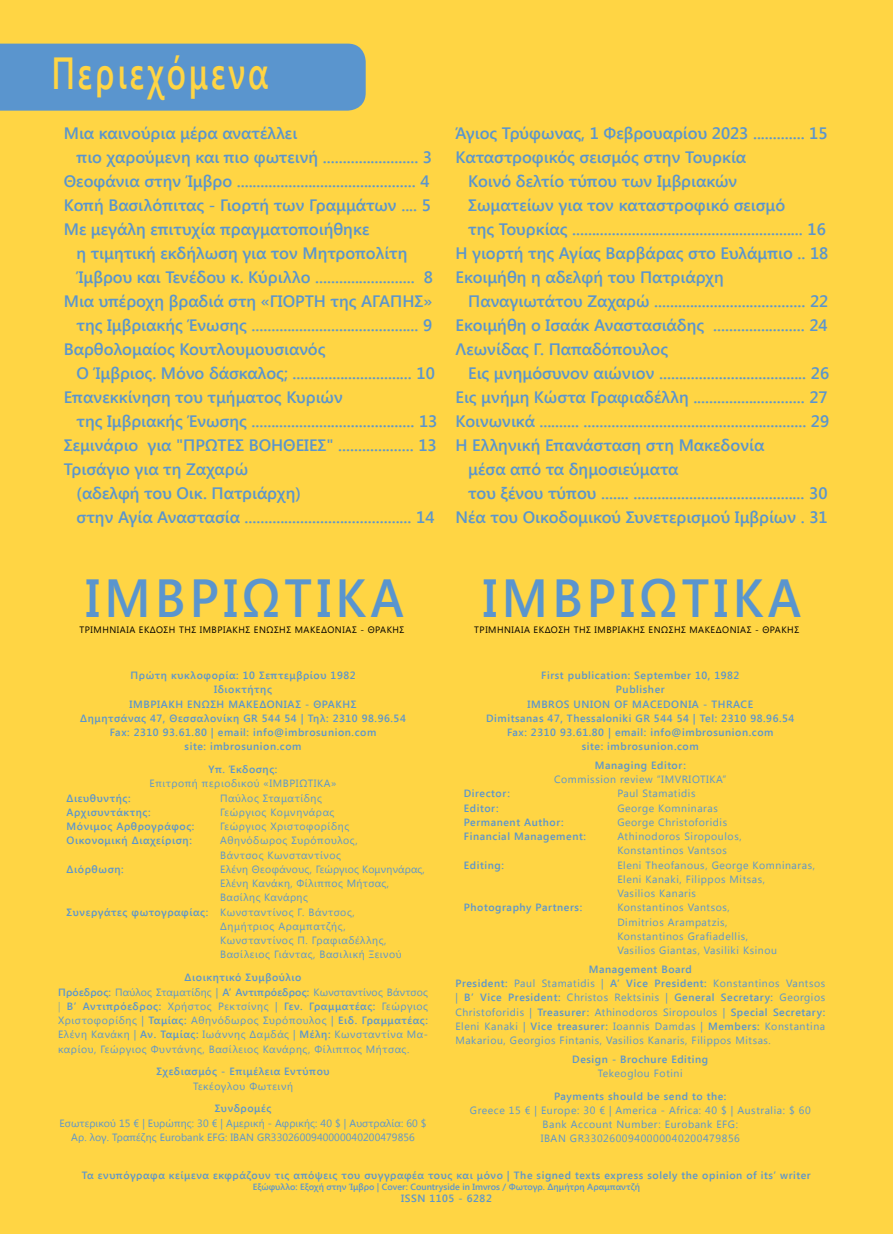
<style>
.page{position:relative;width:893px;height:1234px;background:#fff}
.page>*{position:absolute;margin:0;border:0;box-sizing:border-box;transform-origin:0 0}
.t1{font:600 53.55px "Segoe UI";letter-spacing:.09em;color:#5a95ce;scale:.93 1}
.t2{font:600 44.85px "Segoe UI";letter-spacing:.09em;color:#ffd544;scale:.72 1}
.t3{font:600 16.5px "Segoe UI";color:#5a95ce}
.t4{font:10.5px/14.2px "Segoe UI";letter-spacing:.055em;color:#5a95ce}
.t5{font:600 10.5px/14.2px "Segoe UI";letter-spacing:.055em;color:#5a95ce;text-align:center}
.t6{font:10.5px/14.2px "Segoe UI";letter-spacing:.01em;color:#5a95ce;text-align:center}
.t7{font:10.5px "Segoe UI";letter-spacing:.015em;color:#5a95ce}
.t8{font:9.3px "Segoe UI";letter-spacing:.055em;color:#000}
.t9{font:600 9px "Segoe UI";color:#5a95ce}
.s1{font-weight:400}
.s2{font-weight:600}
.s3{font-weight:300}
</style>
<div class="page">
<div style="left:0;top:0;width:893px;height:1233px;background:#ffd544"></div>
<div style="left:0;top:44px;width:366px;height:67px;background:#5a95ce"></div>
<h2 class="t2" style="left:51px;top:41px;width:303px">Περιεχόμενα</h2>
<p class="t3" style="left:64px;top:121px;width:235px">Μια καινούρια μέρα ανατέλλει</p>
<p class="t3" style="left:77px;top:145px;width:357px">πιο χαρούμενη και πιο φωτεινή ........................ 3</p>
<p class="t3" style="left:64px;top:169px;width:367px">Θεοφάνια στην Ίμβρο ............................................. 4</p>
<p class="t3" style="left:64px;top:193px;width:369px">Κοπή Βασιλόπιτας - Γιορτή των Γραμμάτων .... 5</p>
<p class="t3" style="left:64px;top:217px;width:307px">Με μεγάλη επιτυχία πραγματοποιήθηκε</p>
<p class="t3" style="left:77px;top:241px;width:332px">η τιμητική εκδήλωση για τον Μητροπολίτη</p>
<p class="t3" style="left:77px;top:265px;width:358px">Ίμβρου και Τενέδου κ. Κύριλλο ......................... 8</p>
<p class="t3" style="left:64px;top:289px;width:370px">Μια υπέροχη βραδιά στη «ΓΙΟΡΤΗ της ΑΓΑΠΗΣ»</p>
<p class="t3" style="left:77px;top:313px;width:357px">της Ιμβριακής Ένωσης .......................................... 9</p>
<p class="t3" style="left:64px;top:337px;width:263px">Βαρθολομαίος Κουτλουμουσιανός</p>
<p class="t3" style="left:77px;top:361px;width:360px">Ο Ίμβριος. Μόνο δάσκαλος; .............................. 10</p>
<p class="t3" style="left:64px;top:385px;width:281px">Επανεκκίνηση του τμήματος Κυριών</p>
<p class="t3" style="left:77px;top:409px;width:362px">της Ιμβριακής Ένωσης ......................................... 13</p>
<p class="t3" style="left:64px;top:433px;width:374px">Σεμινάριο για "ΠΡΩΤΕΣ ΒΟΗΘΕΙΕΣ" ................... 13</p>
<p class="t3" style="left:64px;top:457px;width:186px">Τρισάγιο για τη Ζαχαρώ</p>
<p class="t3" style="left:77px;top:481px;width:226px">(αδελφή του Οικ. Πατριάρχη)</p>
<p class="t3" style="left:77px;top:505px;width:360px">στην Αγία Αναστασία .......................................... 14</p>
<p class="t3" style="left:455px;top:121px;width:374px">Άγιος Τρύφωνας, 1 Φεβρουαρίου 2023 ............. 15</p>
<p class="t3" style="left:455px;top:145px;width:292px">Καταστροφικός σεισμός στην Τουρκία</p>
<p class="t3" style="left:468px;top:169px;width:271px">Κοινό δελτίο τύπου των Ιμβριακών</p>
<p class="t3" style="left:468px;top:193px;width:319px">Σωματείων για τον καταστροφικό σεισμό</p>
<p class="t3" style="left:468px;top:217px;width:359px">της Τουρκίας .......................................................... 16</p>
<p class="t3" style="left:455px;top:241px;width:374px">Η γιορτή της Αγίας Βαρβάρας στο Ευλάμπιο .. 18</p>
<p class="t3" style="left:455px;top:265px;width:270px">Εκοιμήθη η αδελφή του Πατριάρχη</p>
<p class="t3" style="left:468px;top:289px;width:362px">Παναγιωτάτου Ζαχαρώ ...................................... 22</p>
<p class="t3" style="left:455px;top:313px;width:374px">Εκοιμήθη ο Ισαάκ Αναστασιάδης ....................... 24</p>
<p class="t3" style="left:455px;top:337px;width:214px">Λεωνίδας Γ. Παπαδόπουλος</p>
<p class="t3" style="left:468px;top:361px;width:362px">Εις μνημόσυνον αιώνιον ..................................... 26</p>
<p class="t3" style="left:455px;top:385px;width:374px">Εις μνήμη Κώστα Γραφιαδέλλη ............................ 27</p>
<p class="t3" style="left:455px;top:409px;width:375px">Κοινωνικά .......... ........................................................ 29</p>
<p class="t3" style="left:455px;top:433px;width:310px">Η Ελληνική Επανάσταση στη Μακεδονία</p>
<p class="t3" style="left:468px;top:457px;width:212px">μέσα από τα δημοσιεύματα</p>
<p class="t3" style="left:468px;top:481px;width:361px">του ξένου τύπου ....... ........................................... 30</p>
<p class="t3" style="left:455px;top:505px;width:374px">Νέα του Οικοδομικού Συνετερισμού Ιμβρίων . 31</p>
<h1 class="t1" style="left:86px;top:561px;width:344px">ΙΜΒΡΙΩΤΙΚΑ</h1>
<h1 class="t1" style="left:483px;top:561px;width:344px">ΙΜΒΡΙΩΤΙΚΑ</h1>
<p class="t8" style="left:80px;top:623px;width:326px">ΤΡΙΜΗΝΙΑΙΑ ΕΚΔΟΣΗ ΤΗΣ ΙΜΒΡΙΑΚΗΣ ΕΝΩΣΗΣ ΜΑΚΕΔΟΝΙΑΣ - ΘΡΑΚΗΣ</p>
<p class="t8" style="left:474px;top:623px;width:326px">ΤΡΙΜΗΝΙΑΙΑ ΕΚΔΟΣΗ ΤΗΣ ΙΜΒΡΙΑΚΗΣ ΕΝΩΣΗΣ ΜΑΚΕΔΟΝΙΑΣ - ΘΡΑΚΗΣ</p>
<p class="t5" style="left:80px;top:667px;width:327px">Πρώτη κυκλοφορία: 10 Σεπτεμβρίου 1982<br>Ιδιοκτήτης<br>ΙΜΒΡΙΑΚΗ ΕΝΩΣΗ ΜΑΚΕΔΟΝΙΑΣ - ΘΡΑΚΗΣ<br>Δημητσάνας 47, Θεσσαλονίκη GR 544 54 | Τηλ: 2310 98.96.54<br>Fax: 2310 93.61.80 | email: info@imbrosunion.com<br>site: imbrosunion.com</p>
<p class="t5" style="left:209px;top:761px;width:70px">Υπ. Έκδοσης:</p>
<p class="t4" style="left:150px;top:775px;width:189px">Επιτροπή περιοδικού «ΙΜΒΡΙΩΤΙΚΑ»</p>
<p class="t5" style="left:67px;top:790px;width:65px">Διευθυντής:</p>
<p class="t4" style="left:220px;top:790px;width:103px">Παύλος Σταματίδης</p>
<p class="t5" style="left:67px;top:804px;width:85px">Αρχισυντάκτης:</p>
<p class="t4" style="left:220px;top:804px;width:116px">Γεώργιος Κομνηνάρας</p>
<p class="t5" style="left:67px;top:818px;width:129px">Μόνιμος Αρθρογράφος:</p>
<p class="t4" style="left:220px;top:818px;width:131px">Γεώργιος Χριστοφορίδης</p>
<p class="t5" style="left:67px;top:832px;width:127px">Οικονομική Διαχείριση:</p>
<p class="t4" style="left:220px;top:832px;width:139px">Αθηνόδωρος Συρόπουλος,<br>Βάντσος Κωνσταντίνος</p>
<p class="t5" style="left:67px;top:861px;width:59px">Διόρθωση:</p>
<p class="t7" style="left:220px;top:861px;width:206px">Ελένη Θεοφάνους, Γεώργιος Κομνηνάρας,</p>
<p class="t4" style="left:220px;top:875px;width:170px">Ελένη Κανάκη, Φίλιππος Μήτσας,</p>
<p class="t4" style="left:220px;top:889px;width:89px">Βασίλης Κανάρης</p>
<p class="t5" style="left:67px;top:904px;width:290px">Συνεργάτες φωτογραφίας: <span class="s1">Κωνσταντίνος Γ. Βάντσος,</span></p>
<p class="t4" style="left:220px;top:918px;width:127px">Δημήτριος Αραμπατζής,</p>
<p class="t4" style="left:220px;top:932px;width:168px">Κωνσταντίνος Π. Γραφιαδέλλης,</p>
<p class="t4" style="left:220px;top:946px;width:183px">Βασίλειος Γιάντας, Βασιλική Ξεινού</p>
<p class="t4" style="left:58px;top:969px;width:371px;text-indent:127px"><span class="s2">Διοικητικό Συμβούλιο<br>Πρόεδρος:</span> Παύλος Σταματίδης | <span class="s2">Α’ Αντιπρόεδρος:</span> Κωνσταντίνος Βάντσος <span class="s3">|</span> <span class="s2">Β’ Αντιπρόεδρος:</span> Χρήστος Ρεκτσίνης | <span class="s2">Γεν. Γραμματέας:</span> Γεώργιος Χριστοφορίδης | <span class="s2">Ταμίας:</span> Αθηνόδωρος Συρόπουλος | <span class="s2">Ειδ. Γραμματέας:<br></span>Ελένη Κανάκη | <span class="s2">Αν. Ταμίας:</span> Ιωάννης Δαμδάς | <span class="s2">Μέλη:</span> Κωνσταντίνα Μα&shy;καρίου, Γεώργιος Φυντάνης, Βασίλειος Κανάρης, Φίλιππος Μήτσας.</p>
<p class="t5" style="left:156px;top:1063px;width:175px">Σχεδιασμός - Επιμέλεια Εντύπου</p>
<p class="t4" style="left:193px;top:1077px;width:102px">Τεκέογλου Φωτεινή</p>
<p class="t5" style="left:215px;top:1100px;width:58px">Συνδρομές</p>
<p class="t6" style="left:60px;top:1114px;width:369px">Εσωτερικού 15 € | Ευρώπης: 30 € | Αμερική - Αφρικής: 40 $ | Αυστραλία: 60 $<br>Αρ. λογ. Τραπέζης Eurobank EFG: IBAN GR3302600940000040200479856</p>
<p class="t5" style="left:486px;top:667px;width:310px">First publication: September 10, 1982<br>Publisher<br>IMBROS UNION OF MACEDONIA - THRACE<br>Dimitsanas 47, Thessaloniki GR 544 54 | Tel: 2310 98.96.54<br>Fax: 2310 93.61.80 | email: info@imbrosunion.com<br>site: imbrosunion.com</p>
<p class="t5" style="left:595px;top:757px;width:93px">Managing Editor:</p>
<p class="t4" style="left:554px;top:771px;width:174px">Commission review “IMVRIOTIKA”</p>
<p class="t5" style="left:464px;top:785px;width:48px">Director:</p>
<p class="t4" style="left:617px;top:785px;width:80px">Paul Stamatidis</p>
<p class="t5" style="left:464px;top:800px;width:36px">Editor:</p>
<p class="t4" style="left:617px;top:800px;width:102px">George Komninaras</p>
<p class="t5" style="left:464px;top:814px;width:101px">Permanent Author:</p>
<p class="t4" style="left:617px;top:814px;width:111px">George Christoforidis</p>
<p class="t5" style="left:464px;top:828px;width:124px">Financial Management:</p>
<p class="t4" style="left:617px;top:828px;width:126px">Athinodoros Siropoulos,<br>Konstantinos Vantsos</p>
<p class="t5" style="left:464px;top:857px;width:42px">Editing:</p>
<p class="t4" style="left:617px;top:857px;width:199px">Eleni Theofanous, George Komninaras,<br>Eleni Kanaki, Filippos Mitsas,<br>Vasilios Kanaris</p>
<p class="t5" style="left:464px;top:899px;width:120px">Photography Partners:</p>
<p class="t4" style="left:617px;top:899px;width:161px">Konstantinos Vantsos,<br>Dimitrios Arampatzis,<br>Konstantinos Grafiadellis,<br>Vasilios Giantas, Vasiliki Ksinou</p>
<p class="t4" style="left:455px;top:961px;width:371px;text-indent:133px"><span class="s2">Management Board<br>President:</span> Paul Stamatidis | <span class="s2">Α’ Vice President:</span> Konstantinos Vantsos | <span class="s2">Β’ Vice President:</span> Christos Rektsinis | <span class="s2">General Secretary:</span> Georgios Christoforidis | <span class="s2">Treasurer:</span> Athinodoros Siropoulos | <span class="s2">Special Secretary:<br></span>Eleni Kanaki | <span class="s2">Vice treasurer:</span> Ioannis Damdas | <span class="s2">Members:</span> Konstantina Makariou, Georgios Fintanis, Vasilios Kanaris, Filippos Mitsas.</p>
<p class="t5" style="left:572px;top:1050px;width:137px">Design - Brochure Editing</p>
<p class="t4" style="left:598px;top:1065px;width:86px">Tekeoglou Fotini</p>
<p class="t5" style="left:554px;top:1087px;width:174px">Payments should be send to the:</p>
<p class="t4" style="left:470px;top:1102px;width:342px;text-align:center">Greece 15 € | Europe: 30 € | America - Africa: 40 $ | Australia: $ 60<br>Bank Account Number: Eurobank EFG:<br>IBAN GR3302600940000040200479856</p>
<p class="t5" style="left:82px;top:1167px;width:730px">Τα ενυπόγραφα κείμενα εκφράζουν τις απόψεις του συγγραφέα τους και μόνο | The signed texts express solely the opinion of its’ writer</p>
<p class="t9" style="left:253px;top:1179px;width:389px">Εξώφυλλο: Εξοχή στην Ίμβρο | Cover: Countryside in Imvros / Φωτογρ. Δημήτρη Αραμπαντζή</p>
<p class="t5" style="left:401px;top:1190px;width:92px">ISSN 1105 - 6282</p>
</div>
